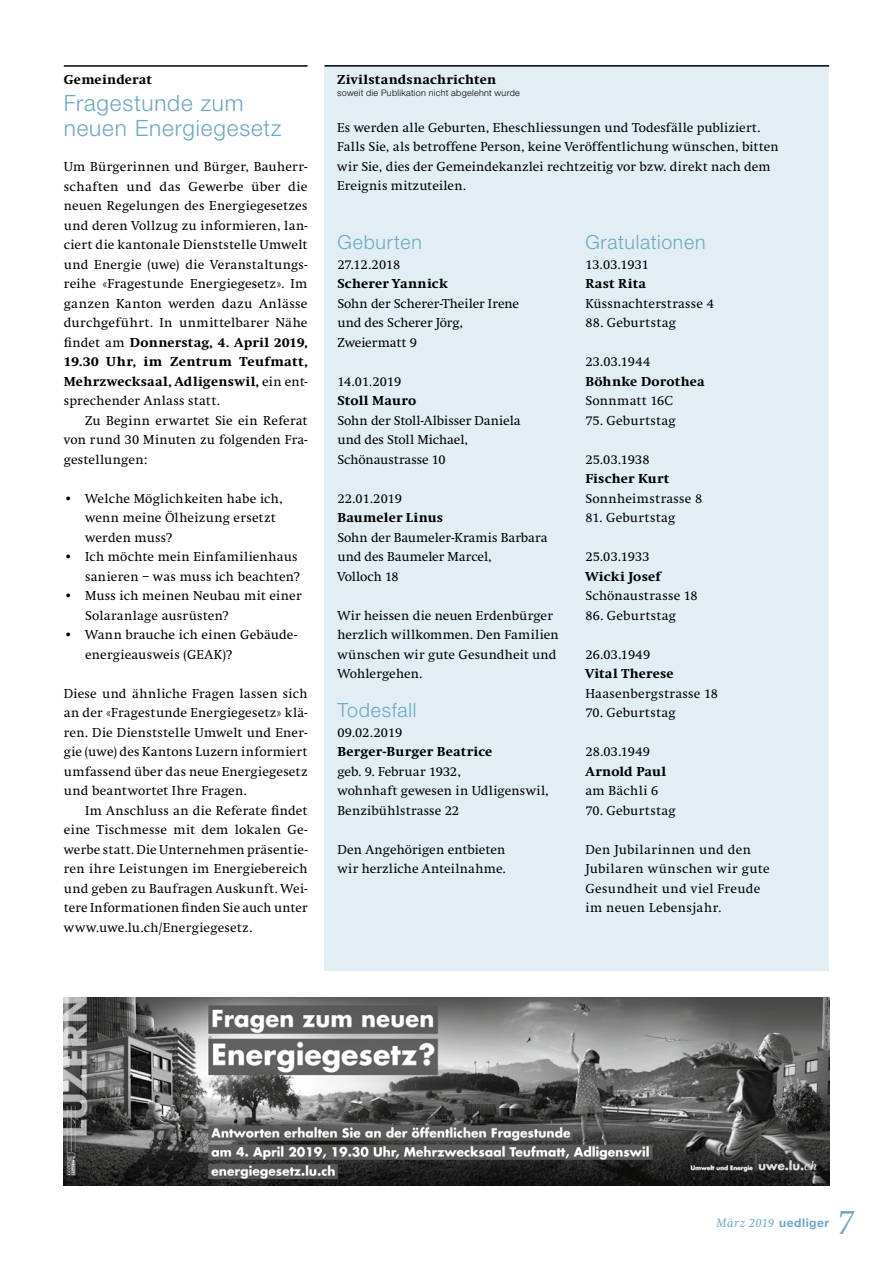
<style>
.page{position:relative;width:893px;height:1263px;background:#fff}
.page>*{position:absolute;margin:0;border:0;box-sizing:border-box;transform-origin:0 0}
.t1{font:italic 300 36px "Swift";color:#6ca8c6}
.t2{font:300 22.5px/25.5px "Helvetica Neue";letter-spacing:.04em;color:#6ca8c6}
.t3{font:300 19.5px "Helvetica Neue";letter-spacing:.04em;color:#6ca8c6}
.t4{font:13.5px/19.5px "Swift";letter-spacing:.01em;color:#000}
.t5{font:800 13.5px "Swift";letter-spacing:.02em;color:#000}
.t6{font:13.5px/19.5px "Swift";letter-spacing:.03em;color:#000}
.t7{font:italic 12.75px "Swift";letter-spacing:.045em;color:#6ca8c6}
.t8{font:300 9px "Helvetica Neue";letter-spacing:.035em;color:#000}
.s1{font-weight:800}
.s2{font-family:"Helvetica Neue";font-weight:700;font-style:normal;font-size:12px}
</style>
<div class="page">
<div style="left:325px;top:65px;width:504px;height:906px;background:#e2eef4"></div>
<hr style="left:324px;top:65px;width:505px;height:2px;background:#000">
<hr style="left:64px;top:65px;width:244px;height:2px;background:#000">
<img style="left:64px;top:997px;width:765px;height:188px">
<p class="t5" style="left:64px;top:72px;width:90px">Gemeinderat</p>
<h2 class="t2" style="left:64px;top:89px;width:219px">Fragestunde zum neuen Energiegesetz</h2>
<p class="t4" style="left:64px;top:157px;width:245px;text-align:justify">Um Bürgerinnen und Bürger, Bauherr&shy;schaften und das Gewerbe über die neuen Regelungen des Energiegesetzes und deren Vollzug zu informieren, lan&shy;ciert die kantonale Dienststelle Umwelt und Energie (uwe) die Veranstaltungs&shy;reihe «Fragestunde Energiegesetz». Im ganzen Kanton werden dazu Anlässe durchgeführt. In unmittelbarer Nähe findet am <span class="s1">Donnerstag, 4. April 2019, 19.30 Uhr, im Zentrum Teufmatt, Mehrzwecksaal, Adligenswil,</span> ein ent&shy;sprechender Anlass statt.</p>
<p class="t4" style="left:64px;top:411px;width:245px;text-align:justify;text-indent:21px">Zu Beginn erwartet Sie ein Referat von rund 30 Minuten zu folgenden Fra&shy;gestellungen:</p>
<p class="t4" style="left:85px;top:489px;width:199px;text-indent:-21px">• Welche Möglichkeiten habe ich, wenn meine Ölheizung ersetzt werden muss?</p>
<p class="t4" style="left:64px;top:547px;width:237px;text-align:right">• Ich möchte mein Einfamilienhaus sanieren – was muss ich beachten?</p>
<p class="t4" style="left:85px;top:586px;width:218px;text-indent:-21px">• Muss ich meinen Neubau mit einer<br>Solaranlage ausrüsten?</p>
<p class="t4" style="left:85px;top:625px;width:213px;text-indent:-21px">• Wann brauche ich einen Gebäude&shy;energieausweis (GEAK)?</p>
<p class="t4" style="left:64px;top:684px;width:245px;text-align:justify">Diese und ähnliche Fragen lassen sich an der «Fragestunde Energiegesetz» klä&shy;ren. Die Dienststelle Umwelt und Ener&shy;gie (uwe) des Kantons Luzern informiert umfassend über das neue Energiegesetz und beantwortet Ihre Fragen.</p>
<p class="t4" style="left:64px;top:801px;width:245px;text-align:justify;text-indent:21px">Im Anschluss an die Referate findet eine Tischmesse mit dem lokalen Ge&shy;werbe statt. Die Unternehmen präsentie&shy;ren ihre Leistungen im Energiebereich und geben zu Baufragen Auskunft. Wei&shy;tere Informationen finden Sie auch unter www.uwe.lu.ch/Energiegesetz.</p>
<p class="t5" style="left:337px;top:72px;width:160px">Zivilstandsnachrichten</p>
<p class="t8" style="left:337px;top:87px;width:184px">soweit die Publikation nicht abgelehnt wurde</p>
<p class="t4" style="left:337px;top:118px;width:443px">Es werden alle Geburten, Eheschliessungen und Todesfälle publiziert.<br>Falls Sie, als betroffene Person, keine Veröffentlichung wünschen, bitten wir Sie, dies der Gemeindekanzlei rechtzeitig vor bzw. direkt nach dem Ereignis mitzuteilen.</p>
<h3 class="t3" style="left:337px;top:230px;width:86px">Geburten</h3>
<p class="t4" style="left:337px;top:255px;width:64px">27.12.2018</p>
<p class="t5" style="left:337px;top:276px;width:112px">Scherer Yannick</p>
<p class="t4" style="left:337px;top:294px;width:183px">Sohn der Scherer-Theiler Irene und des Scherer Jörg,<br>Zweiermatt 9</p>
<p class="t4" style="left:337px;top:372px;width:65px">14.01.2019</p>
<p class="t5" style="left:337px;top:393px;width:80px">Stoll Mauro</p>
<p class="t4" style="left:337px;top:411px;width:185px">Sohn der Stoll-Albisser Daniela und des Stoll Michael,<br>Schönaustrasse 10</p>
<p class="t4" style="left:337px;top:489px;width:66px">22.01.2019</p>
<p class="t5" style="left:337px;top:510px;width:107px">Baumeler Linus</p>
<p class="t4" style="left:337px;top:528px;width:212px">Sohn der Baumeler-Kramis Barbara und des Baumeler Marcel,<br>Volloch 18</p>
<p class="t4" style="left:337px;top:606px;width:223px">Wir heissen die neuen Erdenbürger herzlich willkommen. Den Familien wünschen wir gute Gesundheit und<br>Wohlergehen.</p>
<h3 class="t3" style="left:337px;top:698px;width:80px">Todesfall</h3>
<p class="t4" style="left:337px;top:723px;width:66px">09.02.2019</p>
<p class="t5" style="left:337px;top:744px;width:156px">Berger-Burger Beatrice</p>
<p class="t4" style="left:337px;top:762px;width:213px">geb. 9. Februar 1932,<br>wohnhaft gewesen in Udligenswil,<br>Benzibühlstrasse 22</p>
<p class="t4" style="left:337px;top:840px;width:170px">Den Angehörigen entbieten wir herzliche Anteilnahme.</p>
<h3 class="t3" style="left:585px;top:230px;width:122px">Gratulationen</h3>
<p class="t4" style="left:585px;top:255px;width:65px">13.03.1931</p>
<p class="t5" style="left:585px;top:276px;width:62px">Rast Rita</p>
<p class="t4" style="left:585px;top:294px;width:130px">Küssnachterstrasse 4</p>
<p class="t4" style="left:585px;top:313px;width:92px">88. Geburtstag</p>
<p class="t4" style="left:585px;top:352px;width:66px">23.03.1944</p>
<p class="t5" style="left:585px;top:374px;width:121px">Böhnke Dorothea</p>
<p class="t4" style="left:585px;top:391px;width:89px">Sonnmatt 16C</p>
<p class="t4" style="left:585px;top:411px;width:92px">75. Geburtstag</p>
<p class="t4" style="left:585px;top:450px;width:66px">25.03.1938</p>
<p class="t5" style="left:585px;top:471px;width:86px">Fischer Kurt</p>
<p class="t4" style="left:585px;top:489px;width:118px">Sonnheimstrasse 8</p>
<p class="t4" style="left:585px;top:508px;width:91px">81. Geburtstag</p>
<p class="t4" style="left:585px;top:547px;width:66px">25.03.1933</p>
<p class="t5" style="left:585px;top:569px;width:77px">Wicki Josef</p>
<p class="t4" style="left:585px;top:586px;width:114px">Schönaustrasse 18</p>
<p class="t4" style="left:585px;top:606px;width:92px">86. Geburtstag</p>
<p class="t4" style="left:585px;top:645px;width:66px">26.03.1949</p>
<p class="t5" style="left:585px;top:666px;width:90px">Vital Therese</p>
<p class="t4" style="left:585px;top:684px;width:134px">Haasenbergstrasse 18</p>
<p class="t4" style="left:585px;top:703px;width:92px">70. Geburtstag</p>
<p class="t4" style="left:585px;top:742px;width:66px">28.03.1949</p>
<p class="t5" style="left:585px;top:763px;width:82px">Arnold Paul</p>
<p class="t6" style="left:585px;top:781px;width:75px">am Bächli 6</p>
<p class="t4" style="left:585px;top:801px;width:92px">70. Geburtstag</p>
<p class="t6" style="left:585px;top:840px;width:186px">Den Jubilarinnen und den<br>Jubilaren wünschen wir gute<br>Gesundheit und viel Freude im neuen Lebensjahr.</p>
<p class="t7" style="left:717px;top:1216px;width:114px">März 2019 <span class="s2">uedliger</span></p>
<h1 class="t1" style="left:838px;top:1202px;width:18px">7</h1>
</div>
